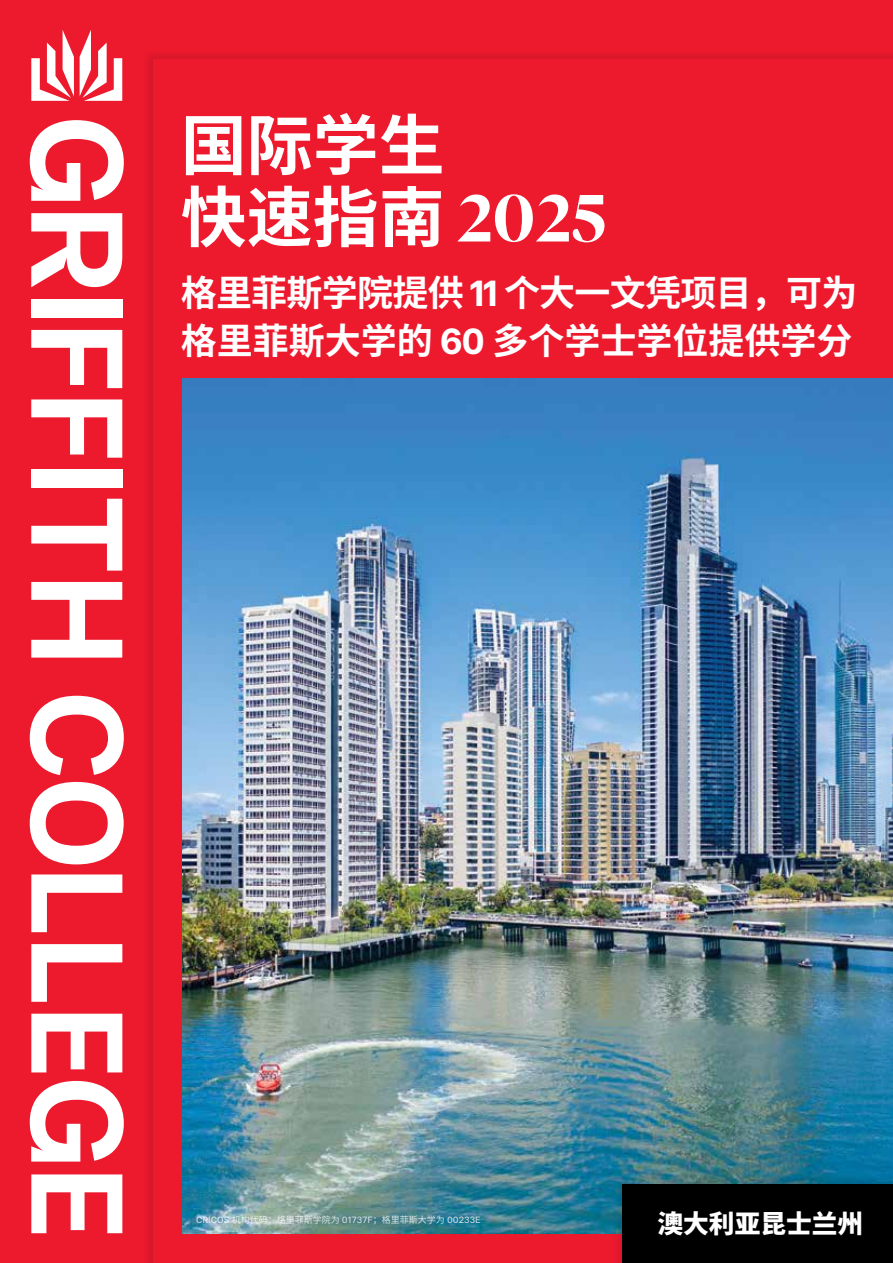
<style>
.page{position:relative;width:893px;height:1263px;background:#ed1a2e}
.page>*{position:absolute;margin:0;border:0;box-sizing:border-box;transform-origin:0 0}
.t1{font:700 66px/72px "Source Han Sans SC";color:#fff}
.t2{font:700 36px/48px "Source Han Sans SC";color:#fff}
.t3{font:800 25.5px "Source Han Sans SC";color:#fff}
.t4{font:9px "Source Han Sans SC";color:#fff}
.s1{font-family:"Griffith Serif Display"}
.s2{font-family:"Griffith Sans Display"}
.s3{font-family:"Griffith Sans Text"}
</style>
<div class="page">
<div style="left:143px;top:49px;width:750px;height:1214px;background:#e1182b"></div>
<div style="left:153px;top:60px;width:740px;height:1203px;background:#ed1a2e"></div>
<svg style="left:31px;top:213px;width:91px;height:74px"></svg>
<div style="left:31px;top:299px;width:91px;height:18px;background:#fff"></div>
<svg style="left:31px;top:330px;width:91px;height:58px"></svg>
<svg style="left:31px;top:399px;width:91px;height:59px"></svg>
<div style="left:31px;top:469px;width:91px;height:18px;background:#fff"></div>
<svg style="left:31px;top:499px;width:91px;height:72px"></svg>
<svg style="left:31px;top:582px;width:91px;height:76px"></svg>
<svg style="left:30px;top:120px;width:94px;height:81px"></svg>
<svg style="left:31px;top:874px;width:91px;height:58px"></svg>
<svg style="left:31px;top:944px;width:91px;height:58px"></svg>
<svg style="left:31px;top:1174px;width:91px;height:59px"></svg>
<svg style="left:31px;top:1014px;width:91px;height:58px"></svg>
<svg style="left:30px;top:782px;width:94px;height:82px"></svg>
<svg style="left:30px;top:696px;width:94px;height:79px"></svg>
<svg style="left:30px;top:1081px;width:94px;height:80px"></svg>
<svg style="left:31px;top:30px;width:43px;height:71px"></svg>
<svg style="left:80px;top:30px;width:42px;height:71px"></svg>
<img style="left:183px;top:378px;width:710px;height:855px">
<div style="left:612px;top:1173px;width:281px;height:90px;background:#000;opacity:.1"></div>
<div style="left:623px;top:1184px;width:270px;height:79px;background:#000"></div>
<h1 class="t1" style="left:181px;top:111px;width:428px">国际学生<br>快速指南 <span class="s1">2025</span></h1>
<p class="t2" style="left:181px;top:269px;width:678px">格里菲斯学院提供 <span class="s2">11</span> 个大一文凭项目，可为格里菲斯大学的 <span class="s2">60</span> 多个学士学位提供学分</p>
<p class="t4" style="left:196px;top:1215px;width:286px"><span class="s3">CRICOS</span> 机构代码：格里菲斯学院为 <span class="s3">01737F</span>；格里菲斯大学为 <span class="s3">00233E</span></p>
<p class="t3" style="left:658px;top:1209px;width:207px">澳大利亚昆士兰州</p>
</div>
